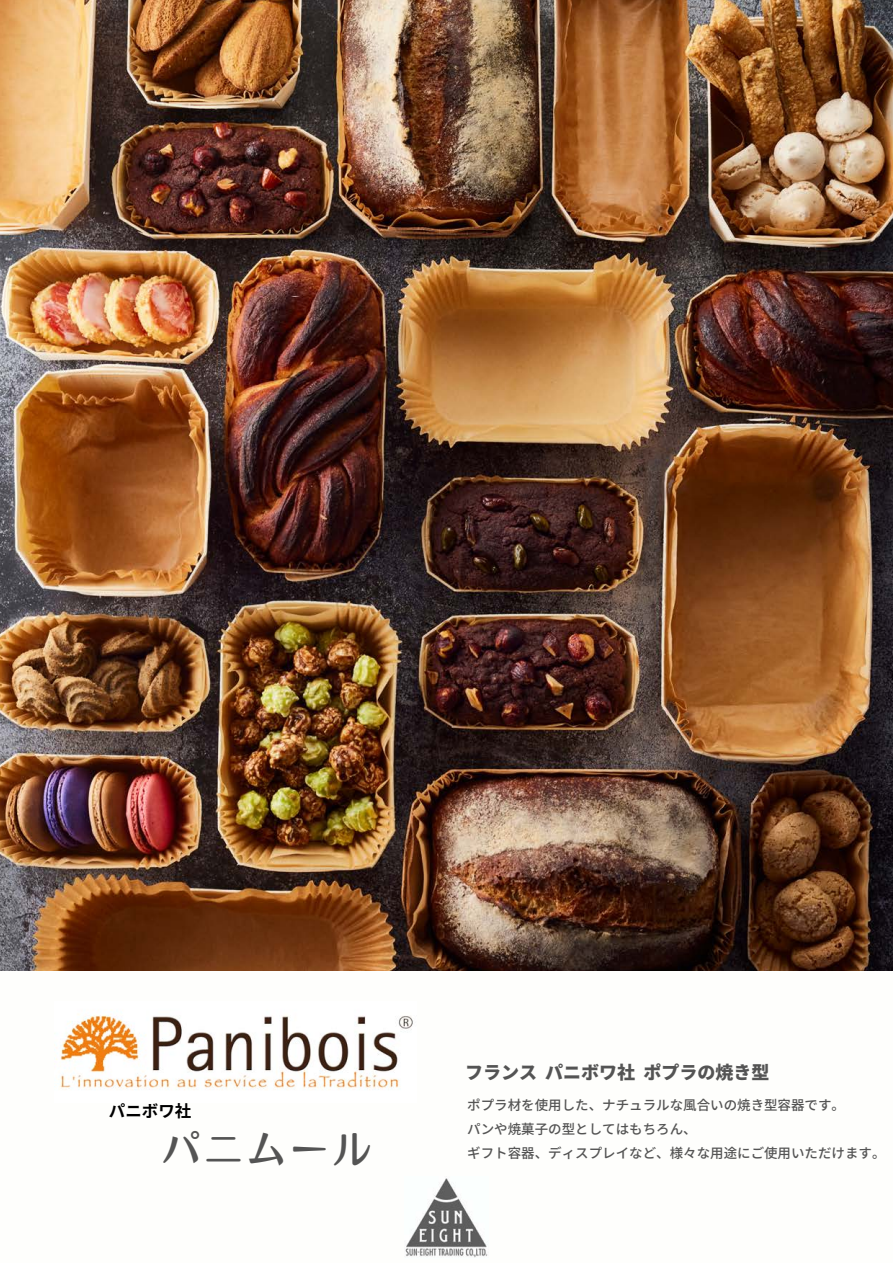
<style>
.page{position:relative;width:893px;height:1264px;background:#fff}
.page>*{position:absolute;margin:0;border:0;box-sizing:border-box;transform-origin:0 0}
.t1{font:38.85px "Motoya Ma Aporo Std W4";letter-spacing:.1em;color:#545454}
.t2{font:900 18px "Noto Sans JP";color:#545454}
.t3{font:700 16.5px "Noto Sans JP";color:#000}
.t4{font:500 13.5px/23.5px "Noto Sans JP";color:#545454}
</style>
<div class="page">
<img style="left:0;top:0;width:892px;height:970px">
<img style="left:54px;top:1014px;width:359px;height:76px">
<img style="left:405px;top:1178px;width:83px;height:80px">
<p class="t3" style="left:109px;top:1097px;width:84px">パニボワ社</p>
<h1 class="t1" style="left:161px;top:1129px;width:211px">パニムール</h1>
<h2 class="t2" style="left:465px;top:1058px;width:306px">フランスパニボワ社ポプラの焼き型</h2>
<p class="t4" style="left:467px;top:1092px;width:379px">ポプラ材を使用した、ナチュラルな風合いの焼き型容器です。パンや焼菓子の型としてはもちろん、</p>
<p class="t4" style="left:467px;top:1140px;width:420px">ギフト容器、ディスプレイなど、様々な用途にご使用いただけます。</p>
</div>
